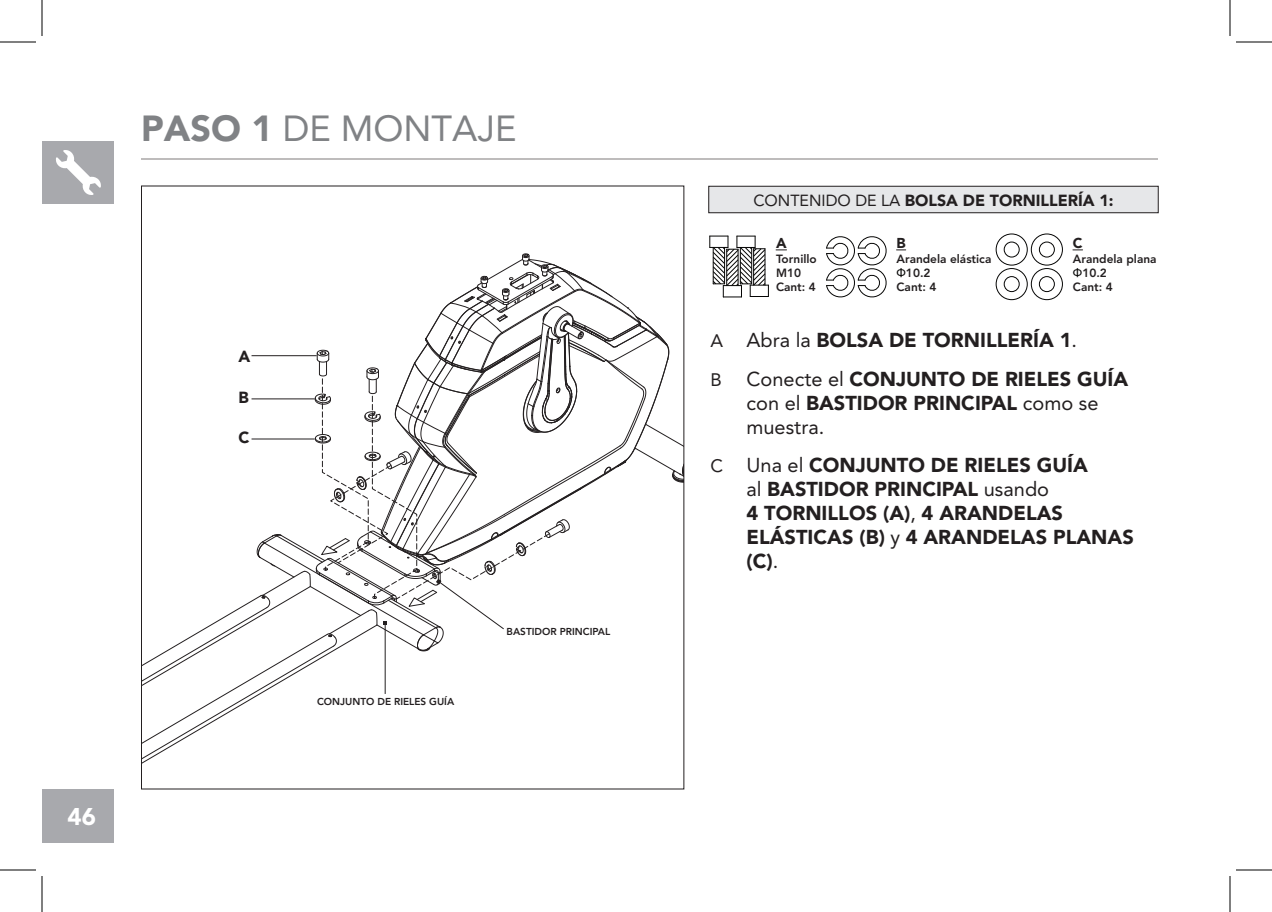
<style>
.page{position:relative;width:1272px;height:912px;background:#fff}
.page>*{position:absolute;margin:0;border:0;box-sizing:border-box;transform-origin:0 0}
.t1{font:36px "Avenir LT Std";color:#808285}
.t2{font:900 24px "Avenir LT Std";color:#fff}
.t3{font:900 20px/24px "Avenir LT Std";color:#231f20}
.Text_Box{font:900 16px "Avenir LT Std";color:#231f20}
.t4{font:900 14.2px "Avenir LT Std";color:#231f20}
.t5{font:800 11.8px/14.2px "Avenir LT Std";color:#231f20}
.t6{font:800 10px "Avenir LT Std";color:#231f20}
.s1{font-weight:900}
.s2{font-weight:400}
.s3{font-family:"Arial";font-weight:400;color:#050504}
.s4{font-weight:400;font-size:18px}
</style>
<div class="page">
<div style="left:42px;top:789px;width:72px;height:54px;background:#a8a9ad"></div>
<div style="left:42px;top:141px;width:72px;height:63px;background:#a8a9ad"></div>
<svg style="left:56px;top:150px;width:45px;height:45px"></svg>
<hr style="left:141px;top:158px;width:1017px;height:2px;background:#7e7b7b">
<svg style="left:826px;top:236px;width:61px;height:62px"></svg>
<div style="left:1031px;top:234px;width:32px;height:31px;border:1px solid #050504;border-radius:50%"></div>
<div style="left:1039px;top:242px;width:16px;height:15px;border:1px solid #050504;border-radius:50%"></div>
<div style="left:1031px;top:268px;width:32px;height:32px;border:1px solid #050504;border-radius:50%"></div>
<div style="left:1039px;top:276px;width:16px;height:16px;border:1px solid #050504;border-radius:50%"></div>
<div style="left:996px;top:234px;width:32px;height:31px;border:1px solid #050504;border-radius:50%"></div>
<div style="left:1004px;top:242px;width:15px;height:15px;border:1px solid #050504;border-radius:50%"></div>
<div style="left:996px;top:268px;width:32px;height:32px;border:1px solid #050504;border-radius:50%"></div>
<div style="left:1004px;top:276px;width:15px;height:16px;border:1px solid #050504;border-radius:50%"></div>
<svg style="left:709px;top:236px;width:60px;height:62px"></svg>
<div style="left:709px;top:186px;width:449px;height:27px;background:#e6e7e9"></div>
<div style="left:708px;top:186px;width:450px;height:27px;border:1px solid #231f20"></div>
<svg style="left:142px;top:253px;width:542px;height:536px"></svg>
<hr style="left:252px;top:355px;width:65px;height:1px;background:#231f20">
<hr style="left:252px;top:398px;width:63px;height:1px;background:#231f20">
<hr style="left:252px;top:438px;width:63px;height:2px;background:#231f20">
<hr style="left:0;top:42px;width:36px;height:1px;background:#000">
<hr style="left:1236px;top:42px;width:36px;height:1px;background:#000">
<hr style="left:0;top:870px;width:36px;height:1px;background:#000">
<hr style="left:1236px;top:870px;width:36px;height:1px;background:#000">
<hr style="left:42px;top:0;width:1px;height:36px;background:#000">
<hr style="left:42px;top:876px;width:1px;height:36px;background:#000">
<hr style="left:1230px;top:0;width:1px;height:36px;background:#000">
<hr style="left:1230px;top:876px;width:1px;height:36px;background:#000">
<p class="t1" style="left:141px;top:108px;width:377px"><span class="s1">PASO 1</span> DE MONTAJE</p>
<p class="t2" style="left:67px;top:802px;width:30px">46</p>
<p class="Text_Box" style="left:238px;top:346px;width:13px">A</p>
<p class="Text_Box" style="left:238px;top:387px;width:12px">B</p>
<p class="Text_Box" style="left:238px;top:428px;width:12px">C</p>
<p class="t6" style="left:317px;top:696px;width:139px">CONJUNTO DE RIELES GUÍA</p>
<p class="t6" style="left:507px;top:625px;width:105px">BASTIDOR PRINCIPAL</p>
<p class="Text_Box" style="left:753px;top:190px;width:362px"><span class="s2">CONTENIDO DE LA</span> BOLSA DE TORNILLERÍA 1:</p>
<p class="t4" style="left:776px;top:235px;width:12px">A</p>
<p class="t5" style="left:776px;top:252px;width:42px">Tornillo<br>M10<br>Cant: 4</p>
<p class="t4" style="left:897px;top:235px;width:11px">B</p>
<p class="t5" style="left:897px;top:252px;width:96px">Arandela elástica<br><span class="s3">Φ</span>10.2<br>Cant: 4</p>
<p class="t4" style="left:1073px;top:235px;width:11px">C</p>
<p class="t5" style="left:1073px;top:252px;width:85px">Arandela plana<br><span class="s3">Φ</span>10.2<br>Cant: 4</p>
<p class="t3" style="left:710px;top:328px;width:368px"><span class="s4">A</span> <span class="s2">Abra la</span> BOLSA DE TORNILLERÍA 1<span class="s2">.</span></p>
<p class="t3" style="left:746px;top:366px;width:383px;text-indent:-36px"><span class="s4">B</span> <span class="s2">Conecte el</span> CONJUNTO DE RIELES GUÍA <span class="s2">con el</span> BASTIDOR PRINCIPAL <span class="s2">como se muestra.</span></p>
<p class="t3" style="left:747px;top:453px;width:389px;text-indent:-36px"><span class="s4">C</span> <span class="s2">Una el</span> CONJUNTO DE RIELES GUÍA<br><span class="s2">al</span> BASTIDOR PRINCIPAL <span class="s2">usando<br></span>4 TORNILLOS (A)<span class="s2">,</span> 4 ARANDELAS<br>ELÁSTICAS (B) <span class="s2">y</span> 4 ARANDELAS PLANAS (C)<span class="s2">.</span></p>
</div>
